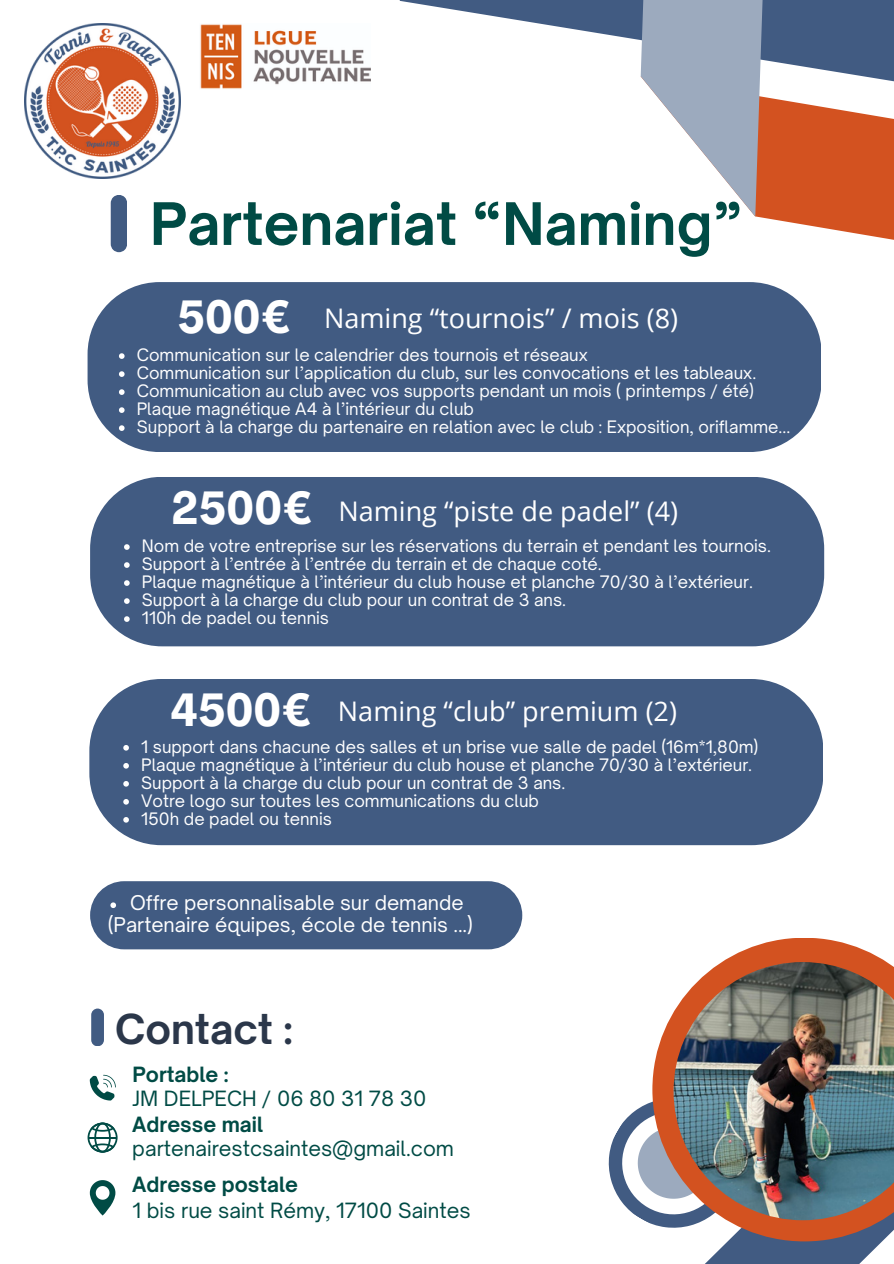
<style>
.page{position:relative;width:894px;height:1264px;background:#fff}
.page>*{position:absolute;margin:0;border:0;box-sizing:border-box;transform-origin:0 0}
.t1{font:700 55.95px "Open Sauce One";color:#004b45}
.t2{font:700 42px "Radnika Next";color:#fff}
.t3{font:700 39.45px "Open Sauce One";color:#2b374a}
.t4{font:27px "Open Sans";color:#fff}
.t5{font:20.1px "Open Sauce One";color:#004b45}
.t6{font:700 20.1px "Open Sauce One";color:#004b45}
.t7{font:19.5px "Open Sauce One";color:#fff}
.t8{font:16.5px "Open Sauce One";color:#fff}
</style>
<div class="page">
<svg style="left:111px;top:195px;width:16px;height:57px"></svg>
<div style="left:87px;top:282px;width:734px;height:170px;background:#415b82;border-radius:72px"></div>
<svg style="left:119px;top:353px;width:5px;height:6px"></svg>
<svg style="left:119px;top:371px;width:5px;height:6px"></svg>
<svg style="left:119px;top:389px;width:5px;height:6px"></svg>
<svg style="left:119px;top:407px;width:5px;height:6px"></svg>
<svg style="left:119px;top:425px;width:5px;height:6px"></svg>
<img style="left:25px;top:23px;width:155px;height:156px">
<img style="left:200px;top:24px;width:170px;height:65px">
<div style="left:90px;top:477px;width:734px;height:169px;background:#415b82;border-radius:72px"></div>
<svg style="left:124px;top:544px;width:6px;height:6px"></svg>
<svg style="left:124px;top:562px;width:6px;height:6px"></svg>
<svg style="left:124px;top:580px;width:6px;height:6px"></svg>
<svg style="left:124px;top:598px;width:6px;height:6px"></svg>
<svg style="left:124px;top:616px;width:6px;height:6px"></svg>
<svg style="left:399px;top:0;width:241px;height:283px"></svg>
<svg style="left:640px;top:216px;width:253px;height:270px"></svg>
<svg style="left:506px;top:0;width:387px;height:216px"></svg>
<svg style="left:608px;top:1102px;width:275px;height:161px"></svg>
<svg style="left:652px;top:938px;width:241px;height:303px"></svg>
<img style="left:673px;top:962px;width:220px;height:258px">
<svg style="left:87px;top:1122px;width:30px;height:30px"></svg>
<hr style="left:88px;top:1136px;width:29px;height:2px;background:#004b45">
<svg style="left:90px;top:1074px;width:26px;height:26px"></svg>
<svg style="left:90px;top:1180px;width:25px;height:35px"></svg>
<div style="left:91px;top:1008px;width:13px;height:38px;background:#415b82;border-radius:6px"></div>
<div style="left:89px;top:679px;width:733px;height:166px;background:#415b82;border-radius:72px"></div>
<svg style="left:123px;top:745px;width:6px;height:5px"></svg>
<svg style="left:123px;top:763px;width:6px;height:5px"></svg>
<svg style="left:123px;top:781px;width:6px;height:5px"></svg>
<svg style="left:123px;top:799px;width:6px;height:5px"></svg>
<svg style="left:123px;top:817px;width:6px;height:5px"></svg>
<div style="left:90px;top:881px;width:432px;height:68px;background:#415b82;border-radius:34px"></div>
<svg style="left:110px;top:902px;width:6px;height:6px"></svg>
<p class="t1" style="left:150px;top:189px;width:593px">Partenariat “Naming”</p>
<p class="t2" style="left:177px;top:292px;width:115px">500€</p>
<p class="t8" style="left:137px;top:344px;width:452px">Communication sur le calendrier des tournois et réseaux</p>
<h1 class="t8" style="left:137px;top:362px;width:620px">Communication sur l’application du club, sur les convocations et les tableaux.</h1>
<h2 class="t8" style="left:137px;top:380px;width:618px">Communication au club avec vos supports pendant un mois ( printemps / été)</h2>
<h3 class="t8" style="left:137px;top:398px;width:338px">Plaque magnétique A4 à l’intérieur du club</h3>
<p class="t8" style="left:137px;top:416px;width:654px">Support à la charge du partenaire en relation avec le club : Exposition, oriflamme...</p>
<p class="t4" style="left:324px;top:299px;width:355px">Naming “tournois” / mois (8)</p>
<p class="t2" style="left:171px;top:483px;width:143px">2500€</p>
<p class="t8" style="left:142px;top:535px;width:630px">Nom de votre entreprise sur les réservations du terrain et pendant les tournois.</p>
<p class="t8" style="left:142px;top:553px;width:461px">Support à l’entrée à l’entrée du terrain et de chaque coté.</p>
<h2 class="t8" style="left:142px;top:571px;width:612px">Plaque magnétique à l’intérieur du club house et planche 70/30 à l’extérieur.</h2>
<h3 class="t8" style="left:142px;top:589px;width:425px">Support à la charge du club pour un contrat de 3 ans.</h3>
<p class="t8" style="left:142px;top:607px;width:188px">110h de padel ou tennis</p>
<p class="t4" style="left:338px;top:492px;width:341px">Naming “piste de padel” (4)</p>
<p class="t2" style="left:170px;top:685px;width:143px">4500€</p>
<p class="t8" style="left:141px;top:736px;width:618px">1 support dans chacune des salles et un brise vue salle de padel (16m*1,80m)</p>
<p class="t8" style="left:141px;top:754px;width:612px">Plaque magnétique à l’intérieur du club house et planche 70/30 à l’extérieur.</p>
<h6 class="t8" style="left:141px;top:772px;width:425px">Support à la charge du club pour un contrat de 3 ans.</h6>
<p class="t8" style="left:141px;top:790px;width:399px">Votre logo sur toutes les communications du club</p>
<h2 class="t8" style="left:141px;top:808px;width:192px">150h de padel ou tennis</h2>
<h5 class="t4" style="left:338px;top:692px;width:340px">Naming “club” premium (2)</h5>
<p class="t7" style="left:130px;top:890px;width:335px">Offre personnalisable sur demande</p>
<p class="t7" style="left:108px;top:912px;width:366px">(Partenaire équipes, école de tennis ...)</p>
<p class="t3" style="left:115px;top:1004px;width:179px">Contact :</p>
<h2 class="t6" style="left:132px;top:1061px;width:98px">Portable :</h2>
<h3 class="t5" style="left:132px;top:1085px;width:295px">JM DELPECH / 06 80 31 78 30</h3>
<p class="t5" style="left:132px;top:1135px;width:323px">partenairestcsaintes@gmail.com</p>
<p class="t6" style="left:132px;top:1171px;width:167px">Adresse postale</p>
<p class="t5" style="left:132px;top:1198px;width:339px">1 bis rue saint Rémy, 17100 Saintes</p>
<p class="t6" style="left:132px;top:1111px;width:132px">Adresse mail</p>
</div>
